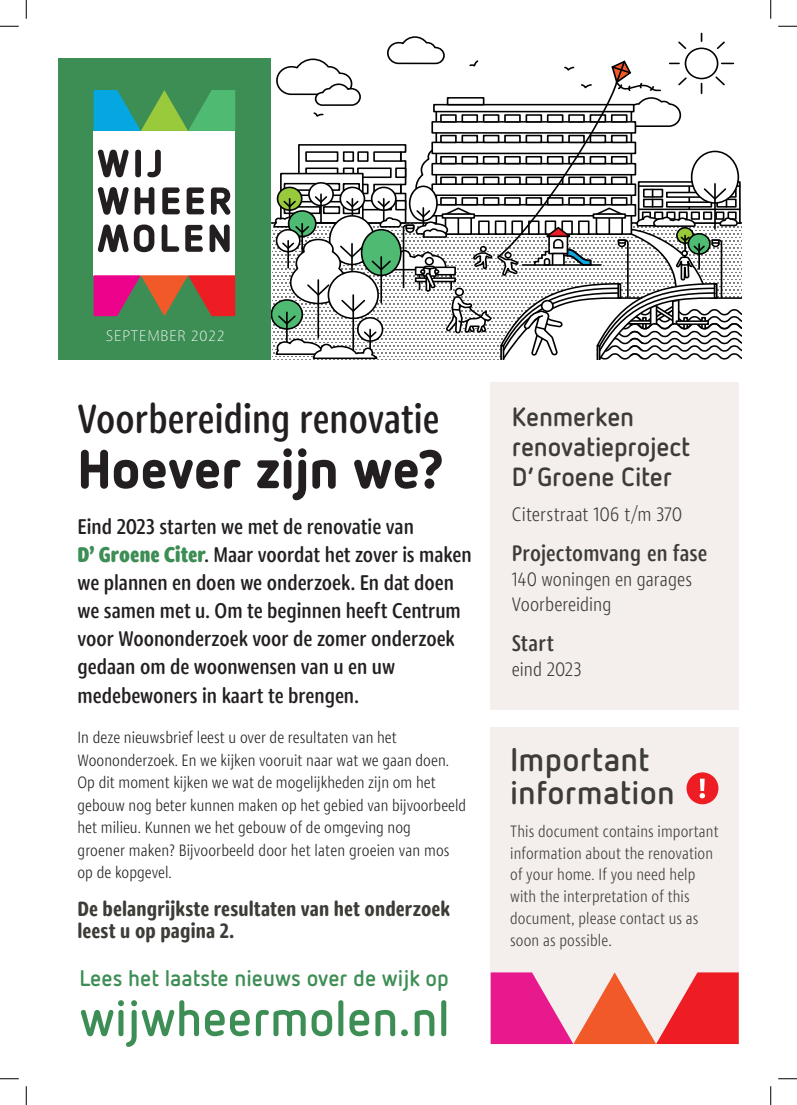
<style>
.page{position:relative;width:797px;height:1105px;background:#fff}
.page>*{position:absolute;margin:0;border:0;box-sizing:border-box;transform-origin:0 0}
.INT_Tussenkop_12_PT{font:900 54.12px "Netto Pro";color:#231f20}
.INT_Tussenkop_12_PT-2{font:500 41.88px "Dita Cd";letter-spacing:.005em;color:#231f20;scale:.95 1}
.INT_Tussenkop_12_PT-3{font:700 32.5px "Netto Pro";letter-spacing:.005em;color:#3d3c37}
.INT_Tussenkop_12_PT-4{font:700 26.25px "Netto Pro";letter-spacing:-.005em;color:#3d3c37}
.TUSSENKOP_WHEERMOLEN{font:500 23.12px "Dita Cd";letter-spacing:.01em;color:#3d3c37}
.INT_Tussenkop_12_PT-5{font:700 22.5px "Netto Pro";color:#3d8e55}
.INLEIDING_WIJ_WHEERM{font:500 21.88px/28.1px "Dita Cd";color:#231f20}
.PLAT_VOORZIJDE{font:700 21.25px "Dita Cd";letter-spacing:.01em;color:#3d3c37}
.TUSSENKOP_WHEERMOLEN-2{font:300 20px "Dita Cd";letter-spacing:.005em;color:#3d3c37}
.PLAT_VOORZIJDE-2{font:300 16.88px/22.5px "Dita Cd";letter-spacing:.005em;color:#231f20}
.INT_Tussenkop_12_PT-6{font:300 16.88px/21.9px "Dita Cd";letter-spacing:.01em;color:#3d3c37}
.t1{font:300 15.62px "Vegur";letter-spacing:.045em;color:#fff}
.s1{font-weight:800;color:#3d8e55}
.s2{font-size:18.12px}
</style>
<div class="page">
<div style="left:490px;top:728px;width:248px;height:316px;background:#f4efec"></div>
<hr style="left:271px;top:222px;width:470px;height:2px;background:#000001">
<div style="left:271px;top:299px;width:32px;height:31px;border:2px solid #000001;border-radius:50%"></div>
<svg style="left:273px;top:34px;width:468px;height:325px"></svg>
<div style="left:58px;top:58px;width:213px;height:301px;background:#3d8e55"></div>
<div style="left:94px;top:131px;width:141px;height:144px;background:#fff"></div>
<svg style="left:94px;top:275px;width:141px;height:41px"></svg>
<svg style="left:94px;top:90px;width:141px;height:41px"></svg>
<svg style="left:98px;top:150px;width:31px;height:27px"></svg>
<div style="left:135px;top:150px;width:6px;height:27px;background:#231f20;border-radius:3px"></div>
<svg style="left:147px;top:150px;width:14px;height:27px"></svg>
<svg style="left:98px;top:187px;width:31px;height:28px"></svg>
<svg style="left:135px;top:187px;width:19px;height:28px"></svg>
<svg style="left:162px;top:187px;width:18px;height:27px"></svg>
<svg style="left:187px;top:187px;width:17px;height:27px"></svg>
<svg style="left:211px;top:187px;width:19px;height:28px"></svg>
<svg style="left:98px;top:224px;width:56px;height:28px"></svg>
<svg style="left:162px;top:224px;width:17px;height:28px"></svg>
<svg style="left:185px;top:225px;width:18px;height:27px"></svg>
<svg style="left:209px;top:224px;width:21px;height:28px"></svg>
<div style="left:490px;top:382px;width:248px;height:328px;background:#f4efec"></div>
<svg style="left:490px;top:972px;width:248px;height:72px"></svg>
<svg style="left:81px;top:1000px;width:365px;height:47px"></svg>
<div style="left:687px;top:773px;width:30px;height:30px;background:#ee1d23;border-radius:50%"></div>
<div style="left:686px;top:772px;width:32px;height:32px;border:2px solid #ee1d23;border-radius:50%"></div>
<svg style="left:699px;top:779px;width:6px;height:19px"></svg>
<svg style="left:0;top:25px;width:19px;height:2px"></svg>
<svg style="left:778px;top:25px;width:19px;height:2px"></svg>
<svg style="left:0;top:1078px;width:19px;height:1px"></svg>
<svg style="left:778px;top:1078px;width:19px;height:1px"></svg>
<svg style="left:25px;top:0;width:2px;height:19px"></svg>
<svg style="left:25px;top:1086px;width:2px;height:19px"></svg>
<svg style="left:770px;top:0;width:1px;height:19px"></svg>
<svg style="left:770px;top:1086px;width:1px;height:19px"></svg>
<p class="t1" style="left:106px;top:329px;width:120px">SEPTEMBER 2022</p>
<p class="INT_Tussenkop_12_PT-2" style="left:77px;top:393px;width:382px">Voorbereiding renovatie</p>
<p class="INT_Tussenkop_12_PT" style="left:77px;top:431px;width:368px">Hoever zijn we?</p>
<p class="INLEIDING_WIJ_WHEERM" style="left:77px;top:512px;width:338px">Eind 2023 starten we met de renovatie van</p>
<p class="INLEIDING_WIJ_WHEERM" style="left:77px;top:540px;width:395px"><span class="s1">D’ Groene Citer</span>. Maar voordat het zover is maken we plannen en doen we onderzoek. En dat doen</p>
<p class="INLEIDING_WIJ_WHEERM" style="left:77px;top:596px;width:385px">we samen met u. Om te beginnen heeft Centrum voor Woononderzoek voor de zomer onderzoek gedaan om de woonwensen van u en uw</p>
<p class="INLEIDING_WIJ_WHEERM" style="left:77px;top:681px;width:283px">medebewoners in kaart te brengen.</p>
<p class="PLAT_VOORZIJDE-2" style="left:77px;top:726px;width:321px">In deze nieuwsbrief leest u over de resultaten van het</p>
<p class="PLAT_VOORZIJDE-2" style="left:77px;top:748px;width:373px">Woononderzoek. En we kijken vooruit naar wat we gaan doen.</p>
<p class="PLAT_VOORZIJDE-2" style="left:77px;top:771px;width:359px">Op dit moment kijken we wat de mogelijkheden zijn om het</p>
<p class="PLAT_VOORZIJDE-2" style="left:77px;top:793px;width:390px">gebouw nog beter kunnen maken op het gebied van bijvoorbeeld het milieu. Kunnen we het gebouw of de omgeving nog</p>
<p class="PLAT_VOORZIJDE-2" style="left:77px;top:838px;width:373px">groener maken? Bijvoorbeeld door het laten groeien van mos</p>
<p class="PLAT_VOORZIJDE-2" style="left:77px;top:861px;width:96px">op de kopgevel.</p>
<p class="PLAT_VOORZIJDE" style="left:77px;top:895px;width:374px">De belangrijkste resultaten van het onderzoek</p>
<p class="PLAT_VOORZIJDE" style="left:77px;top:918px;width:158px">leest u op pagina 2.</p>
<p class="INT_Tussenkop_12_PT-5" style="left:79px;top:963px;width:371px">Lees het laatste nieuws over de wijk op</p>
<p class="INT_Tussenkop_12_PT-4" style="left:512px;top:399px;width:124px">Kenmerken</p>
<p class="INT_Tussenkop_12_PT-4" style="left:512px;top:429px;width:179px">renovatieproject</p>
<p class="INT_Tussenkop_12_PT-4" style="left:512px;top:459px;width:161px">D’Groene Citer</p>
<p class="TUSSENKOP_WHEERMOLEN-2" style="left:512px;top:501px;width:172px">Citerstraat 106 t/m 370</p>
<p class="TUSSENKOP_WHEERMOLEN" style="left:512px;top:539px;width:197px">Projectomvang en fase</p>
<p class="TUSSENKOP_WHEERMOLEN-2" style="left:512px;top:567px;width:181px">140 woningen en garages</p>
<p class="TUSSENKOP_WHEERMOLEN-2" style="left:512px;top:592px;width:101px">Voorbereiding</p>
<p class="TUSSENKOP_WHEERMOLEN" style="left:512px;top:629px;width:43px">Start</p>
<p class="TUSSENKOP_WHEERMOLEN-2" style="left:512px;top:657px;width:71px">eind 2023</p>
<p class="INT_Tussenkop_12_PT-3" style="left:510px;top:738px;width:141px">Important</p>
<p class="INT_Tussenkop_12_PT-3" style="left:510px;top:770px;width:166px">information</p>
<p class="INT_Tussenkop_12_PT-6" style="left:510px;top:820px;width:210px">This document contains important information about the renovation</p>
<p class="INT_Tussenkop_12_PT-6" style="left:510px;top:863px;width:187px">of your home. If you need help</p>
<p class="INT_Tussenkop_12_PT-6" style="left:510px;top:885px;width:181px">with the interpretation of this</p>
<p class="INT_Tussenkop_12_PT-6" style="left:510px;top:907px;width:190px">document, please contact us as</p>
<p class="INT_Tussenkop_12_PT-6" style="left:510px;top:929px;width:103px">soon as possible<span class="s2">.</span></p>
</div>
